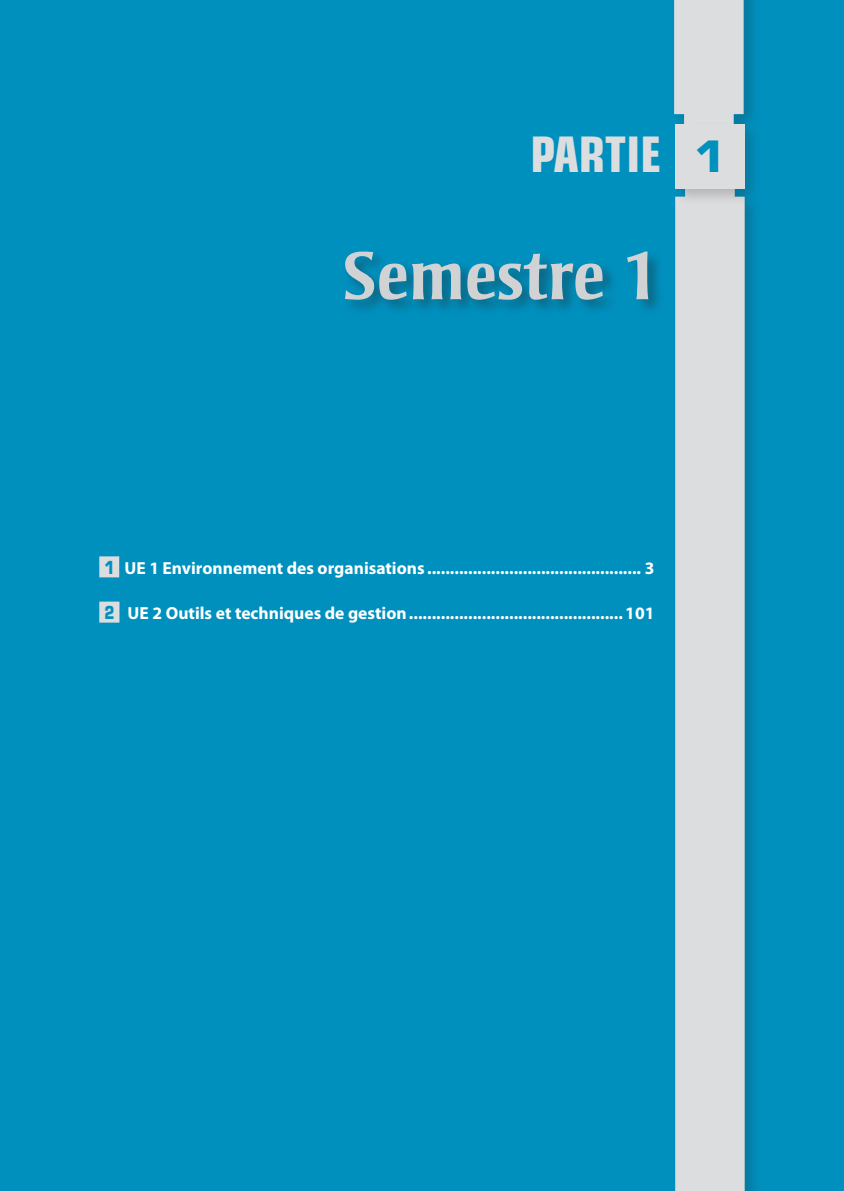
<style>
.page{position:relative;width:844px;height:1191px;background:#fff}
.page>*{position:absolute;margin:0;border:0;box-sizing:border-box;transform-origin:0 0}
.t1{font:700 70px "Strayhorn MT Std";color:#d1d2d4}
.t2{font:700 condensed 49px "Eurostile LT Std";color:#dcdddf}
.t3{font:700 42px "Eurostile LT Std";color:#0090be}
.t4{font:700 17.5px "Myriad Pro";color:#fff}
.s1{font-family:"Eurostile LT Std";color:#0090be}
</style>
<div class="page">
<div style="left:730px;top:0;width:113px;height:1191px;background:#0090be"></div>
<div style="left:0;top:0;width:714px;height:1191px;background:#0090be"></div>
<div style="left:671px;top:0;width:89px;height:141px;background:#231f20;opacity:.2"></div>
<div style="left:674px;top:0;width:69px;height:121px;background:#dcdddf"></div>
<div style="left:672px;top:184px;width:89px;height:1007px;background:#231f20;opacity:.2"></div>
<div style="left:675px;top:205px;width:69px;height:986px;background:#dcdddf"></div>
<div style="left:342px;top:249px;width:322px;height:67px;background:#231f20;opacity:.4"></div>
<div style="left:99px;top:556px;width:20px;height:21px;background:#dcdddf"></div>
<div style="left:99px;top:601px;width:20px;height:21px;background:#dcdddf"></div>
<div style="left:672px;top:121px;width:89px;height:84px;background:#231f20;opacity:.2"></div>
<div style="left:675px;top:124px;width:69px;height:64px;background:#dcdddf"></div>
<h2 class="t2" style="left:530px;top:125px;width:132px">PARTIE</h2>
<h1 class="t1" style="left:342px;top:235px;width:318px">Semestre 1</h1>
<h3 class="t3" style="left:694px;top:130px;width:32px">1</h3>
<p class="t4" style="left:104px;top:556px;width:551px"><span class="s1">1</span> UE 1 Environnement des organisations ............................................... 3</p>
<p class="t4" style="left:104px;top:602px;width:551px"><span class="s1">2</span> UE 2 Outils et techniques de gestion...............................................101</p>
</div>
